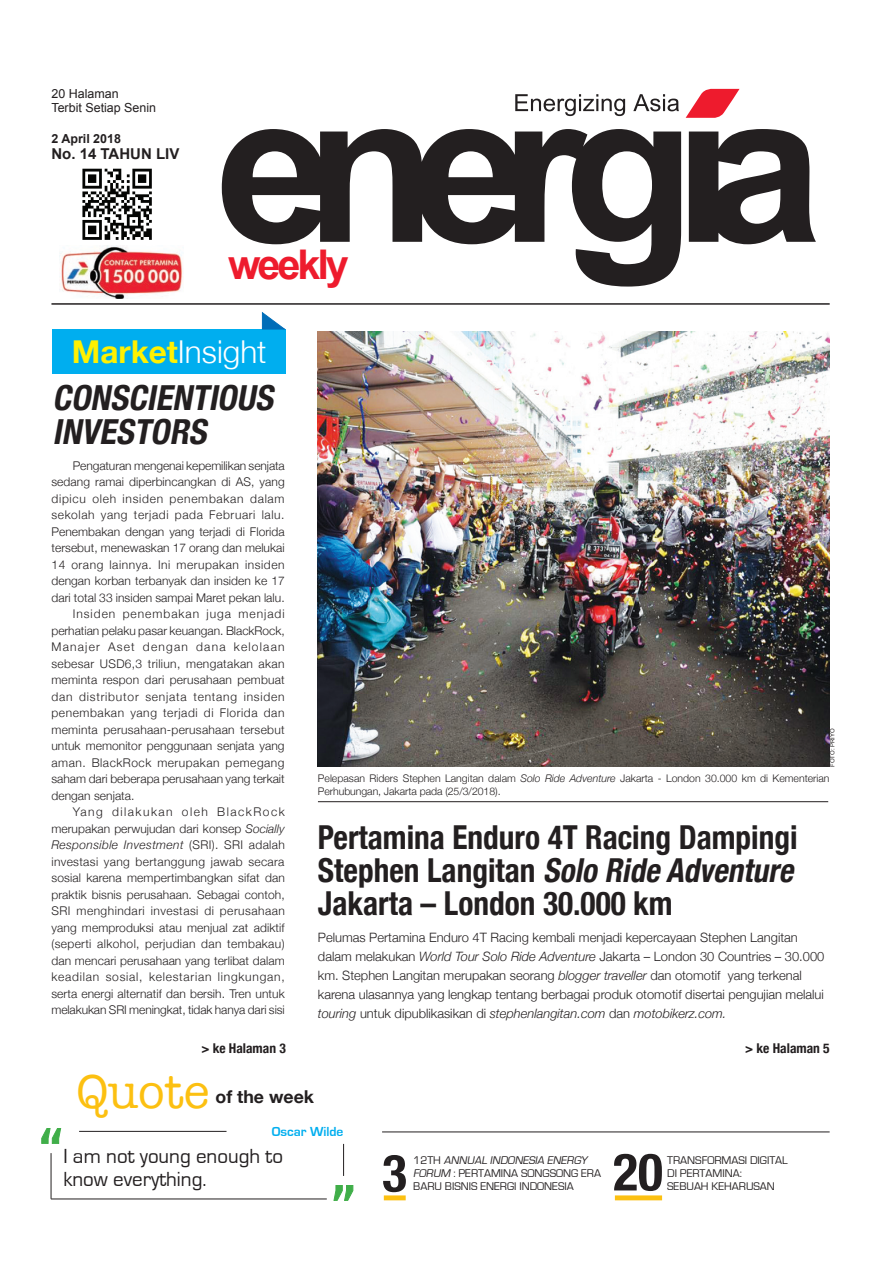
<style>
.page{position:relative;width:893px;height:1263px;background:#fff}
.page>*{position:absolute;margin:0;border:0;box-sizing:border-box;transform-origin:0 0}
.t1{font:700 condensed 51.75px "Helvetica Neue";color:#231f20}
.t2{font:48.75px "American Typewriter";letter-spacing:-.005em;color:#fcc011}
.t3{font:700 40.95px "Arial";letter-spacing:-.075em;color:#ee1b2d}
.t4{font:italic 700 condensed 34.5px/34.5px "Helvetica Neue";color:#231f20}
.t5{font:700 condensed 33px/33px "Helvetica Neue";color:#231f20;scale:.95 1}
.t6{font:300 31.5px "Helvetica Neue";color:#fff}
.t7{font:21px/22.5px "Eurostile";color:#231f20}
.t8{font:700 17.7px "Helvetica Neue";color:#231f20}
.t9{font:700 15px "Arial";color:#231f20}
.t10{font:700 condensed 13.5px "Helvetica Neue";color:#231f20}
.t11{font:700 13.5px "Eurostile";color:#00aeef}
.t12{font:300 12.9px/18.9px "Helvetica Neue";color:#231f20}
.t13{font:12.45px/14.2px "Arial";color:#231f20}
.t14{font:700 12.45px "Arial";color:#231f20}
.t15{font:300 12px "Helvetica Neue";letter-spacing:.01em;color:#231f20}
.t16{font:300 12px "Helvetica Neue";letter-spacing:.065em;color:#231f20}
.t17{font:300 12px "Helvetica Neue";letter-spacing:.03em;color:#231f20}
.t18{font:300 12px "Helvetica Neue";letter-spacing:.05em;color:#231f20}
.t19{font:300 12px "Helvetica Neue";letter-spacing:.04em;color:#231f20}
.t20{font:italic 300 12px "Helvetica Neue";letter-spacing:.03em;color:#231f20}
.t21{font:300 12px "Helvetica Neue";letter-spacing:.045em;color:#231f20}
.t22{font:300 12px "Helvetica Neue";letter-spacing:.06em;color:#231f20}
.t23{font:300 12px "Helvetica Neue";letter-spacing:.1em;color:#231f20}
.t24{font:300 12px "Helvetica Neue";letter-spacing:.085em;color:#231f20}
.t25{font:300 12px "Helvetica Neue";letter-spacing:.125em;color:#231f20}
.t26{font:11.55px/13.2px "Eurostile";color:#231f20}
.t27{font:300 10.5px/13.5px "Helvetica Neue";color:#231f20}
.t28{font:6px "Arial";color:#231f20}
.s1{font-weight:700;color:#fff101}
.s2{font-style:italic}
.s3{font-style:normal}
</style>
<div class="page">
<hr style="left:79px;top:1131px;width:148px;height:1px;background:#231f20">
<img style="left:82px;top:168px;width:70px;height:72px">
<svg style="left:222px;top:94px;width:594px;height:193px"></svg>
<svg style="left:686px;top:89px;width:53px;height:29px"></svg>
<img style="left:60px;top:245px;width:123px;height:53px">
<hr style="left:51px;top:303px;width:779px;height:2px;background:#231f20">
<hr style="left:382px;top:1131px;width:448px;height:1px;background:#231f20">
<svg style="left:41px;top:1128px;width:21px;height:16px"></svg>
<hr style="left:51px;top:1199px;width:276px;height:1px;background:#231f20">
<hr style="left:51px;top:1153px;width:1px;height:46px;background:#231f20">
<svg style="left:333px;top:1185px;width:21px;height:16px"></svg>
<hr style="left:343px;top:1144px;width:1px;height:32px;background:#231f20">
<div style="left:384px;top:1195px;width:22px;height:5px;background:#fcc011"></div>
<div style="left:615px;top:1195px;width:47px;height:5px;background:#fcc011"></div>
<div style="left:53px;top:329px;width:233px;height:45px;background:#00aeef"></div>
<hr style="left:318px;top:801px;width:510px;height:1px;background:#231f20">
<img style="left:317px;top:332px;width:512px;height:435px">
<svg style="left:261px;top:312px;width:25px;height:18px"></svg>
<p class="t13" style="left:51px;top:87px;width:106px">20 Halaman<br>Terbit Setiap Senin</p>
<p class="t14" style="left:51px;top:130px;width:71px">2 April 2018</p>
<p class="t9" style="left:51px;top:144px;width:129px">No. 14 TAHUN LIV</p>
<h3 class="t3" style="left:228px;top:237px;width:122px">weekly</h3>
<h3 class="t6" style="left:72px;top:326px;width:196px"><span class="s1">Market</span>Insight</h3>
<h3 class="t4" style="left:53px;top:378px;width:231px">CONSCIENTIOUS<br>INVESTORS</h3>
<p class="t15" style="left:73px;top:456px;width:214px">Pengaturan mengenai kepemilikan senjata</p>
<p class="t15" style="left:51px;top:472px;width:235px">sedang ramai diperbincangkan di AS, yang</p>
<p class="t22" style="left:51px;top:489px;width:235px">dipicu oleh insiden penembakan dalam</p>
<p class="t18" style="left:51px;top:505px;width:235px">sekolah yang terjadi pada Februari lalu.</p>
<p class="t15" style="left:51px;top:522px;width:235px">Penembakan dengan yang terjadi di Florida</p>
<p class="t15" style="left:51px;top:538px;width:235px">tersebut, menewaskan 17 orang dan melukai</p>
<p class="t21" style="left:51px;top:555px;width:235px">14 orang lainnya. Ini merupakan insiden</p>
<p class="t15" style="left:51px;top:571px;width:235px">dengan korban terbanyak dan insiden ke 17</p>
<p class="t15" style="left:51px;top:588px;width:235px">dari total 33 insiden sampai Maret pekan lalu.</p>
<p class="t24" style="left:73px;top:604px;width:213px">Insiden penembakan juga menjadi</p>
<p class="t15" style="left:51px;top:621px;width:235px">perhatian pelaku pasar keuangan. BlackRock,</p>
<p class="t23" style="left:51px;top:637px;width:235px">Manajer Aset dengan dana kelolaan</p>
<p class="t15" style="left:51px;top:654px;width:235px">sebesar USD6,3 triliun, mengatakan akan</p>
<p class="t15" style="left:51px;top:670px;width:235px">meminta respon dari perusahaan pembuat</p>
<p class="t16" style="left:51px;top:687px;width:235px">dan distributor senjata tentang insiden</p>
<p class="t18" style="left:51px;top:703px;width:235px">penembakan yang terjadi di Florida dan</p>
<p class="t15" style="left:51px;top:720px;width:235px">meminta perusahaan-perusahaan tersebut</p>
<p class="t15" style="left:51px;top:736px;width:235px">untuk memonitor penggunaan senjata yang</p>
<p class="t19" style="left:51px;top:753px;width:235px">aman. BlackRock merupakan pemegang</p>
<p class="t15" style="left:51px;top:769px;width:235px">saham dari beberapa perusahaan yang terkait</p>
<p class="t15" style="left:51px;top:786px;width:85px">dengan senjata.</p>
<p class="t25" style="left:73px;top:802px;width:214px">Yang dilakukan oleh BlackRock</p>
<p class="t15" style="left:51px;top:819px;width:235px">merupakan perwujudan dari konsep <span class="s2">Socially</span></p>
<p class="t20" style="left:51px;top:835px;width:235px">Responsible Investment <span class="s3">(SRI). SRI adalah</span></p>
<p class="t17" style="left:51px;top:852px;width:235px">investasi yang bertanggung jawab secara</p>
<p class="t15" style="left:51px;top:868px;width:235px">sosial karena mempertimbangkan sifat dan</p>
<p class="t15" style="left:51px;top:885px;width:235px">praktik bisnis perusahaan. Sebagai contoh,</p>
<p class="t19" style="left:51px;top:901px;width:235px">SRI menghindari investasi di perusahaan</p>
<p class="t15" style="left:51px;top:918px;width:235px">yang memproduksi atau menjual zat adiktif</p>
<p class="t17" style="left:51px;top:934px;width:235px">(seperti alkohol, perjudian dan tembakau)</p>
<p class="t15" style="left:51px;top:951px;width:235px">dan mencari perusahaan yang terlibat dalam</p>
<p class="t16" style="left:51px;top:967px;width:235px">keadilan sosial, kelestarian lingkungan,</p>
<p class="t15" style="left:51px;top:984px;width:235px">serta energi alternatif dan bersih. Tren untuk</p>
<p class="t15" style="left:51px;top:1000px;width:235px">melakukan SRI meningkat, tidak hanya dari sisi</p>
<p class="t10" style="left:201px;top:1036px;width:86px">&gt; ke Halaman 3</p>
<p class="t28" style="left:829px;top:767px;width:40px;rotate:-90deg">foTo: priyo</p>
<p class="t27" style="left:318px;top:770px;width:513px">Pelepasan Riders Stephen Langitan dalam <span class="s2">Solo Ride Adventure</span> Jakarta - London 30.000 km di Kementerian<br>Perhubungan, Jakarta pada (25/3/2018).</p>
<h3 class="t5" style="left:318px;top:818px;width:511px">Pertamina Enduro 4T Racing Dampingi<br>S t e p h e n L a n g i t a n <span class="s2">SoloRideAdventure<br></span>Jakarta – London 30.000 km</h3>
<p class="t12" style="left:318px;top:928px;width:508px">Pelumas Pertamina Enduro 4T Racing kembali menjadi kepercayaan Stephen Langitan dalam melakukan <span class="s2">World Tour Solo Ride Adventure</span> Jakarta – London 30 Countries – 30.000 km. Stephen Langitan merupakan seorang <span class="s2">blogger traveller</span> dan otomotif yang terkenal karena ulasannya yang lengkap tentang berbagai produk otomotif disertai pengujian melalui <span class="s2">touring</span> untuk dipublikasikan di <span class="s2">stephenlangitan.com</span> dan <span class="s2">motobikerz.com.</span></p>
<p class="t10" style="left:745px;top:1036px;width:86px">&gt; ke Halaman 5</p>
<h2 class="t2" style="left:77px;top:1055px;width:135px">Quote</h2>
<h3 class="t8" style="left:216px;top:1083px;width:100px">of the week</h3>
<p class="t11" style="left:272px;top:1124px;width:73px">Oscar Wilde</p>
<h3 class="t7" style="left:63px;top:1145px;width:221px">I am not young enough to know everything.</h3>
<h1 class="t1" style="left:382px;top:1130px;width:26px">3</h1>
<p class="t26" style="left:413px;top:1154px;width:189px">1 2 T H <span class="s2">ANNUAL INDONESIA ENERGY<br>FORUM</span> : PERTAMINA SONGSONG ERA<br>BARU BISNIS ENERGI INDONESIA</p>
<h1 class="t1" style="left:613px;top:1129px;width:51px">20</h1>
<p class="t26" style="left:667px;top:1154px;width:122px">TRANSFORMASI DIGITAL<br>DI PERTAMINA:<br>SEBUAH KEHARUSAN</p>
</div>
